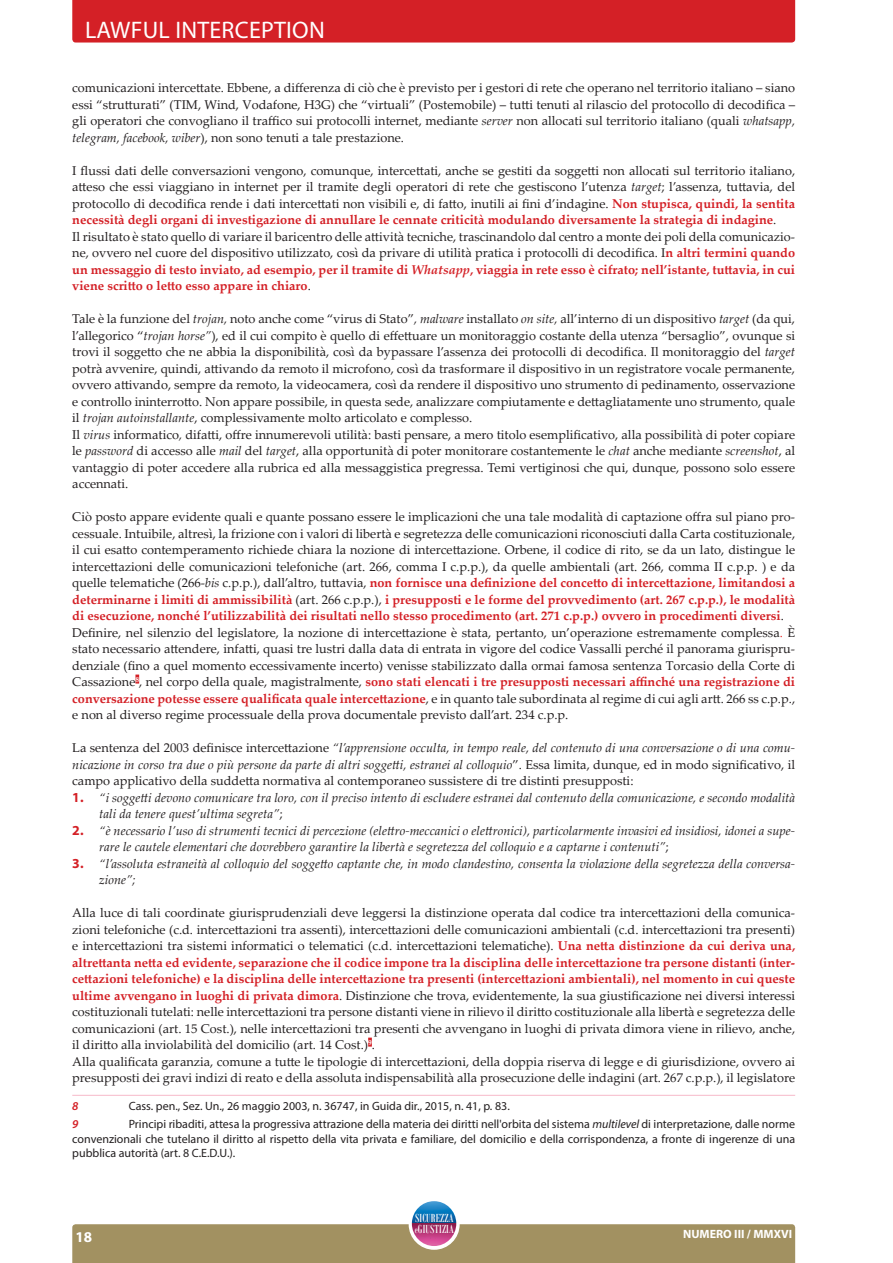
<style>
.page{position:relative;width:893px;height:1263px;background:#fff}
.page>*{position:absolute;margin:0;border:0;box-sizing:border-box;transform-origin:0 0}
.t1{font:24px "Myriad Pro";letter-spacing:.01em;color:#fff}
.t2{font:700 15px "Myriad Pro";color:#fff}
.t3{font:12.75px/16.5px "Palatino Linotype";color:#231f20}
.t4{font:italic 12.75px/16.5px "Palatino Linotype";color:#231f20}
.t5{font:12.6px "Bodoni MT Condensed";letter-spacing:.01em;color:#fff}
.t6{font:12.6px "Bodoni MT Condensed";letter-spacing:.01em;color:#fff}
.t7{font:12px/14.4px "Myriad Pro";color:#231f20;text-align:justify}
.t8{font:700 12px "Myriad Pro";color:#fff}
.t9{font:italic 600 12px "Myriad Pro";color:#d42026}
.s1{font-style:italic}
.s2{font-weight:700;color:#d42026}
.s3{font-weight:700;font-style:italic;color:#d42026}
.s4{color:#ee2f2c}
.s5{font-family:"Myriad Pro";font-weight:700;font-style:normal;font-size:13.8px;color:#d42026}
.s6{font-style:normal}
.s7{font-size:10.05px}
</style>
<div class="page">
<div style="left:409px;top:1199px;width:51px;height:51px;border:2px solid #fff;border-radius:50%"></div>
<img style="left:412px;top:1201px;width:44px;height:23px">
<div style="left:72px;top:1224px;width:723px;height:39px;background:#a29161"></div>
<svg style="left:135px;top:674px;width:4px;height:9px"></svg>
<svg style="left:368px;top:1037px;width:4px;height:9px"></svg>
<hr style="left:72px;top:1095px;width:723px;height:1px;background:#f7b9ca">
<div style="left:72px;top:0;width:723px;height:43px;background:#d42026"></div>
<h1 class="t1" style="left:85px;top:15px;width:241px">LAWFUL INTERCEPTION</h1>
<p class="t3" style="left:72px;top:79px;width:724px;text-align:justify">comunicazioni intercettate. Ebbene, a differenza di ciò che è previsto per i gestori di rete che operano nel territorio italiano – siano essi “strutturati” (TIM, Wind, Vodafone, H3G) che “virtuali” (Postemobile) – tutti tenuti al rilascio del protocollo di decodifica – gli operatori che convogliano il traffico sui protocolli internet, mediante <span class="s1">server</span> non allocati sul territorio italiano (quali <span class="s1">whatsapp, telegram, facebook, wiber</span>), non sono tenuti a tale prestazione.</p>
<p class="t3" style="left:72px;top:162px;width:724px">I flussi dati delle conversazioni vengono, comunque, intercettati, anche se gestiti da soggetti non allocati sul territorio italiano, atteso che essi viaggiano in internet per il tramite degli operatori di rete che gestiscono l’utenza <span class="s1">target</span>; l’assenza, tuttavia, del protocollo di decodifica rende i dati intercettati non visibili e, di fatto, inutili ai fini d’indagine. <span class="s2">Non stupisca, quindi, la sentita necessità degli organi di investigazione di annullare le cennate criticità modulando diversamente la strategia di indagine</span>.<br>Il risultato è stato quello di variare il baricentro delle attività tecniche, trascinandolo dal centro a monte dei poli della comunicazio&shy;ne, ovvero nel cuore del dispositivo utilizzato, così da privare di utilità pratica i protocolli di decodifica. I<span class="s2">n altri termini quando un messaggio di testo inviato, ad esempio, per il tramite di</span> <span class="s3">Whatsapp</span><span class="s2">, viaggia in rete esso è cifrato; nell’istante, tuttavia, in cui viene scritto o letto esso appare in chiaro</span>.</p>
<p class="t3" style="left:72px;top:310px;width:724px">Tale è la funzione del <span class="s1">trojan,</span> noto anche come “virus di Stato”<span class="s1">, malware</span> installato <span class="s1">on site,</span> all’interno di un dispositivo <span class="s1">target</span> (da qui, l’allegorico “<span class="s1">trojan horse”</span>), ed il cui compito è quello di effettuare un monitoraggio costante della utenza “bersaglio”, ovunque si trovi il soggetto che ne abbia la disponibilità, così da bypassare l’assenza dei protocolli di decodifica. Il monitoraggio del <span class="s1">target </span>potrà avvenire, quindi, attivando da remoto il microfono, così da trasformare il dispositivo in un registratore vocale permanente, ovvero attivando, sempre da remoto, la videocamera, così da rendere il dispositivo uno strumento di pedinamento, osservazione e controllo ininterrotto. Non appare possibile, in questa sede, analizzare compiutamente e dettagliatamente uno strumento, quale il <span class="s1">trojan autoinstallante</span>, complessivamente molto articolato e complesso.<br>Il <span class="s1">virus</span> informatico<span class="s1">,</span> difatti, offre innumerevoli utilità: basti pensare, a mero titolo esemplificativo, alla possibilità di poter copiare le <span class="s1">password</span> di accesso alle <span class="s1">mail</span> del <span class="s1">target</span>, alla opportunità di poter monitorare costantemente le <span class="s1">chat</span> anche mediante <span class="s1">screenshot</span>, al vantaggio di poter accedere alla rubrica ed alla messaggistica pregressa. Temi vertiginosi che qui, dunque, possono solo essere accennati.</p>
<p class="t3" style="left:72px;top:508px;width:724px">Ciò posto appare evidente quali e quante possano essere le implicazioni che una tale modalità di captazione offra sul piano pro&shy;cessuale. Intuibile, altresì, la frizione con i valori di libertà e segretezza delle comunicazioni riconosciuti dalla Carta costituzionale, il cui esatto contemperamento richiede chiara la nozione di intercettazione. Orbene, il codice di rito, se da un lato, distingue le intercettazioni delle comunicazioni telefoniche (art. 266, comma I c.p.p.), da quelle ambientali (art. 266, comma II c.p.p. ) e da quelle telematiche (266-<span class="s1">bis</span> c.p.p.), dall’altro, tuttavia, <span class="s2">non fornisce una definizione del concetto di intercettazione, limitandosi a determinarne i limiti di ammissibilità</span> (art. 266 c.p.p.), <span class="s2">i presupposti e le forme del provvedimento (art. 267 c.p.p.), le modalità di esecuzione, nonché l’utilizzabilità dei risultati nello stesso procedimento (art. 271 c.p.p.) ovvero in procedimenti diversi</span>.<br>Definire, nel silenzio del legislatore, la nozione di intercettazione è stata, pertanto, un’operazione estremamente complessa<span class="s4">.</span> È stato necessario attendere, infatti, quasi tre lustri dalla data di entrata in vigore del codice Vassalli perché il panorama giurispru&shy;denziale (fino a quel momento eccessivamente incerto) venisse stabilizzato dalla ormai famosa sentenza Torcasio della Corte di Cassazione<sup>8</sup>, nel corpo della quale, magistralmente, <span class="s2">sono stati elencati i tre presupposti necessari affinché una registrazione di conversazione potesse essere qualificata quale intercettazione</span>, e in quanto tale subordinata al regime di cui agli artt. 266 ss c.p.p., e non al diverso regime processuale della prova documentale previsto dall’art. 234 c.p.p.</p>
<p class="t3" style="left:72px;top:739px;width:724px;text-align:justify">La sentenza del 2003 definisce intercettazione <span class="s1">“l’apprensione occulta, in tempo reale, del contenuto di una conversazione o di una comu&shy;nicazione in corso tra due o più persone da parte di altri soggetti, estranei al colloquio</span>”. Essa limita, dunque, ed in modo significativo, il campo applicativo della suddetta normativa al contemporaneo sussistere di tre distinti presupposti:</p>
<p class="t4" style="left:99px;top:789px;width:697px;text-indent:-27px"><span class="s5">1.</span> “i soggetti devono comunicare tra loro, con il preciso intento di escludere estranei dal contenuto della comunicazione, e secondo modalità tali da tenere quest’ultima segreta”<span class="s6">;</span></p>
<p class="t4" style="left:99px;top:822px;width:697px;text-indent:-27px"><span class="s5">2.</span> “è necessario l’uso di strumenti tecnici di percezione (elettro-meccanici o elettronici), particolarmente invasivi ed insidiosi, idonei a supe&shy;rare le cautele elementari che dovrebbero garantire la libertà e segretezza del colloquio e a captarne i contenuti”<span class="s6">;</span></p>
<p class="t4" style="left:99px;top:855px;width:697px;text-indent:-27px"><span class="s5">3.</span> “l’assoluta estraneità al colloquio del soggetto captante che, in modo clandestino, consenta la violazione della segretezza della conversa&shy;zione”;</p>
<p class="t3" style="left:72px;top:904px;width:724px">Alla luce di tali coordinate giurisprudenziali deve leggersi la distinzione operata dal codice tra intercettazioni della comunica&shy;zioni telefoniche (c.d. intercettazioni tra assenti), intercettazioni delle comunicazioni ambientali (c.d. intercettazioni tra presenti) e intercettazioni tra sistemi informatici o telematici (c.d. intercettazioni telematiche). <span class="s2">Una netta distinzione da cui deriva una, altrettanta netta ed evidente, separazione che il codice impone tra la disciplina delle intercettazione tra persone distanti (inter&shy;cettazioni telefoniche) e la disciplina delle intercettazione tra presenti (intercettazioni ambientali), nel momento in cui queste ultime avvengano in luoghi di privata dimora</span>. Distinzione che trova, evidentemente, la sua giustificazione nei diversi interessi costituzionali tutelati: nelle intercettazioni tra persone distanti viene in rilievo il diritto costituzionale alla libertà e segretezza delle comunicazioni (art. 15 Cost.), nelle intercettazioni tra presenti che avvengano in luoghi di privata dimora viene in rilievo, anche, il diritto alla inviolabilità del domicilio (art. 14 Cost.)<sup>9</sup>.<br>Alla qualificata garanzia, comune a tutte le tipologie di intercettazioni, della doppia riserva di legge e di giurisdizione, ovvero ai presupposti dei gravi indizi di reato e della assoluta indispensabilità alla prosecuzione delle indagini (art. 267 c.p.p.), il legislatore</p>
<p class="t9" style="left:72px;top:1098px;width:8px">8</p>
<p class="t7" style="left:129px;top:1098px;width:382px">Cass. pen., Sez. Un., 26 maggio 2003, n. 36747, in Guida dir., 2015, n. 41, p. 83.</p>
<p class="t9" style="left:72px;top:1117px;width:8px">9</p>
<p class="t7" style="left:72px;top:1117px;width:724px;text-indent:56px">Principi ribaditi, attesa la progressiva attrazione della materia dei diritti nell'orbita del sistema <span class="s1">multilevel</span> di interpretazione, dalle norme convenzionali che tutelano il diritto al rispetto della vita privata e familiare, del domicilio e della corrispondenza, a fronte di ingerenze di una pubblica autorità (art. 8 C.E.D.U.).</p>
<p class="t2" style="left:75px;top:1227px;width:18px">18</p>
<p class="t6" style="left:415px;top:1210px;width:40px">SICUREZZA</p>
<p class="t5" style="left:415px;top:1221px;width:41px"><span class="s7">e</span>GIUSTIZIA</p>
<p class="t8" style="left:683px;top:1226px;width:111px">NUMERO III / MMXVI</p>
</div>
